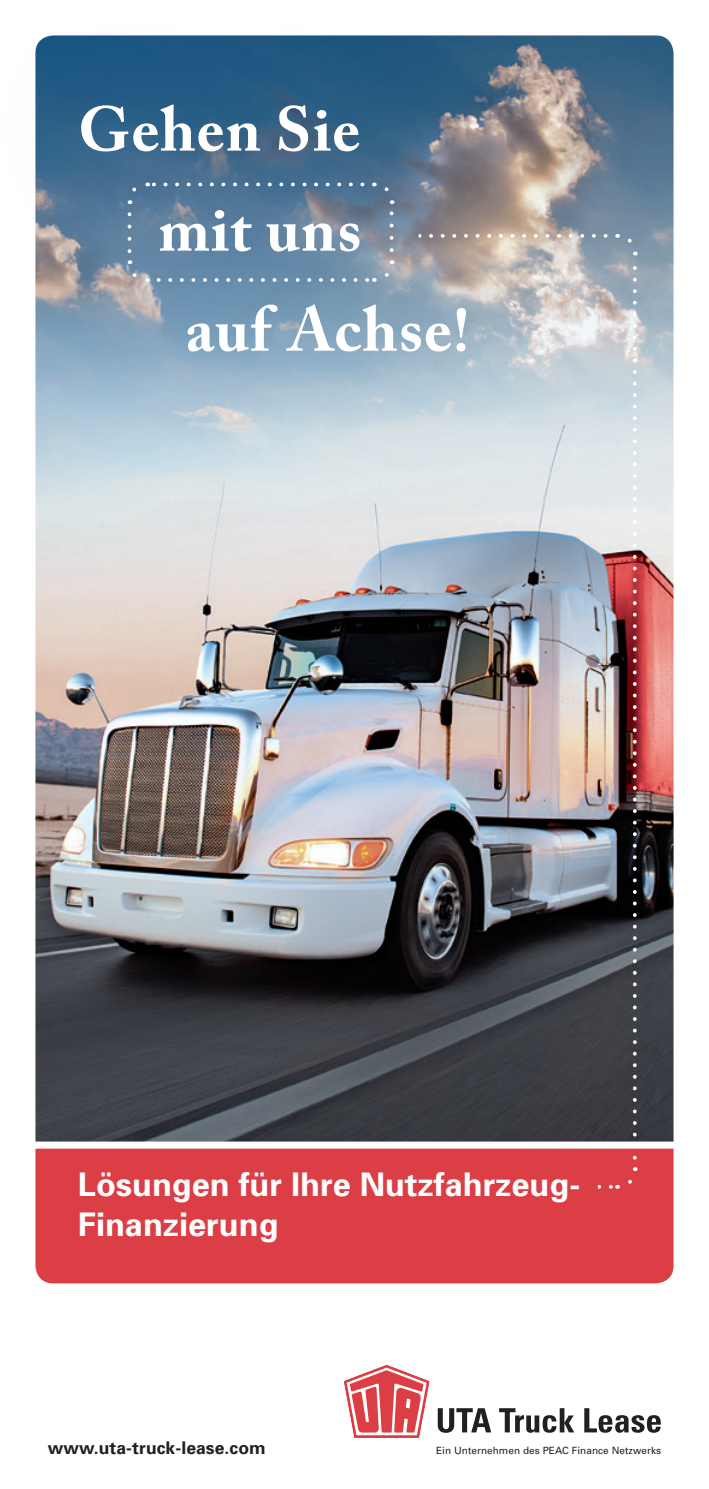
<style>
.page{position:relative;width:709px;height:1489px;background:#fff}
.page>*{position:absolute;margin:0;border:0;box-sizing:border-box;transform-origin:0 0}
.t1{font:700 62.5px "Adobe Caslon Pro";letter-spacing:.015em;color:#fff}
.t2{font:700 32.5px/40px "Univers";color:#fff}
.t3{font:700 17.5px "Univers";letter-spacing:.005em;color:#231f20}
.t4{font:10px "Univers";letter-spacing:.005em;color:#231f20}
</style>
<div class="page">
<img style="left:35px;top:35px;width:638px;height:1106px">
<div style="left:35px;top:1148px;width:638px;height:135px;background:#db3f45"></div>
<div style="left:0;top:13px;width:558px;height:436px;background:#2f6e9c;opacity:.75"></div>
<svg style="left:158px;top:278px;width:210px;height:4px"></svg>
<svg style="left:126px;top:184px;width:14px;height:20px"></svg>
<svg style="left:128px;top:214px;width:3px;height:50px"></svg>
<svg style="left:129px;top:270px;width:19px;height:14px"></svg>
<svg style="left:381px;top:260px;width:14px;height:20px"></svg>
<svg style="left:374px;top:181px;width:19px;height:69px"></svg>
<svg style="left:147px;top:182px;width:215px;height:4px"></svg>
<svg style="left:499px;top:1408px;width:75px;height:24px"></svg>
<svg style="left:584px;top:1408px;width:77px;height:24px"></svg>
<svg style="left:343px;top:1364px;width:148px;height:74px"></svg>
<img style="left:418px;top:232px;width:220px;height:958px">
<p class="t1" style="left:78px;top:92px;width:284px">Gehen Sie</p>
<p class="t1" style="left:159px;top:192px;width:204px">mit uns</p>
<p class="t1" style="left:185px;top:292px;width:285px">auf Achse!</p>
<p class="t2" style="left:78px;top:1164px;width:503px">Lösungen für Ihre Nutzfahrzeug-<br>Finanzierung</p>
<p class="t3" style="left:48px;top:1436px;width:219px">www.uta-truck-lease.com</p>
<p class="t4" style="left:436px;top:1443px;width:226px">Ein Unternehmen des PEAC Finance Netzwerks</p>
</div>
